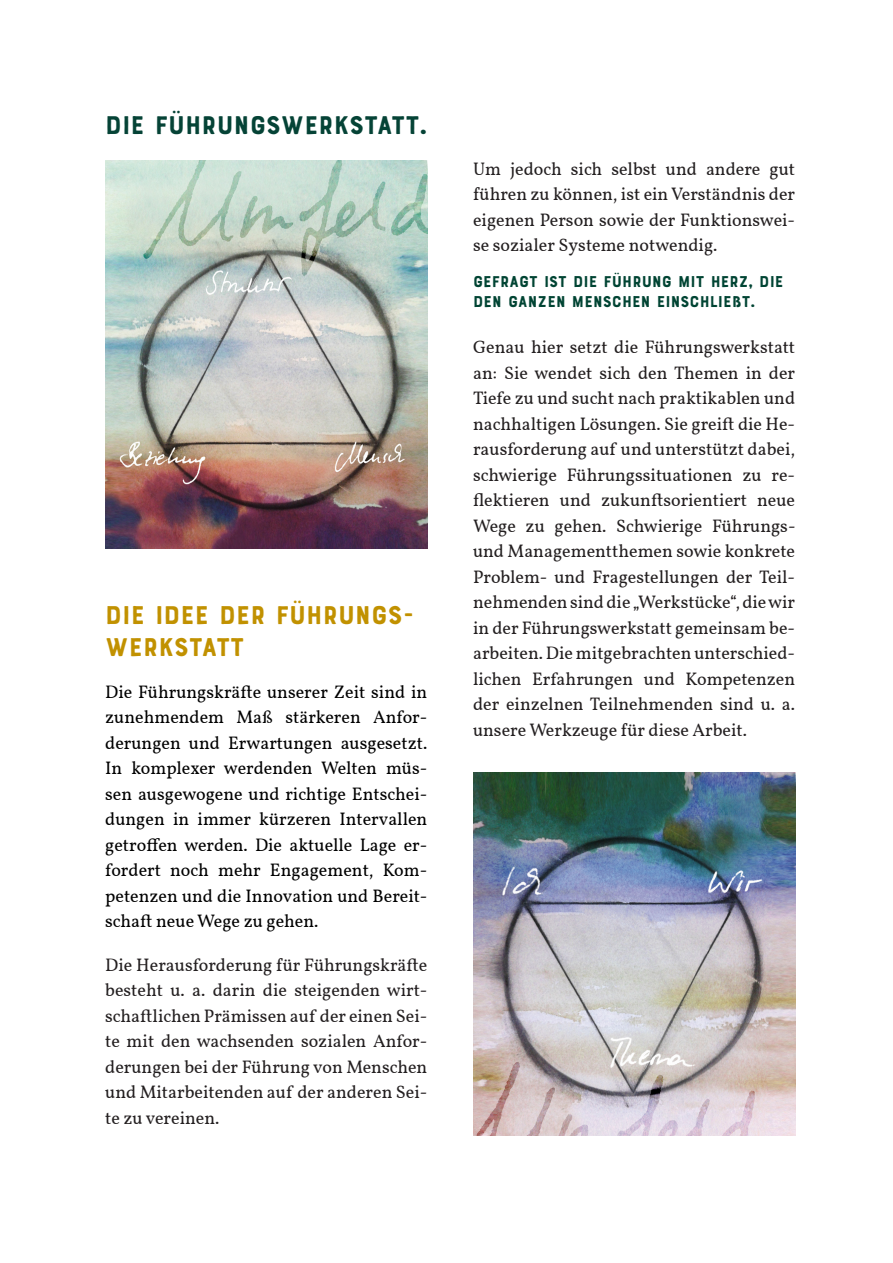
<style>
.page{position:relative;width:893px;height:1263px;background:#fff}
.page>*{position:absolute;margin:0;border:0;box-sizing:border-box;transform-origin:0 0}
.t1{font:27px/32.4px "Bourton Hand Base";color:#c19100}
.t2{font:26.85px "Bourton Hand Base";color:#054336}
.t3{font:18px/25.5px "Vollkorn";color:#231f20;text-align:justify}
.t4{font:18px/25.5px "Vollkorn";color:#000;text-align:justify}
.t5{font:16.5px/19.5px "Bourton Hand Base";color:#043}
</style>
<div class="page">
<img style="left:105px;top:161px;width:322px;height:387px">
<img style="left:473px;top:773px;width:322px;height:363px">
<p class="t2" style="left:105px;top:108px;width:324px">DIE FÜHRUNGSWERKSTATT.</p>
<p class="t1" style="left:105px;top:599px;width:310px">DIE IDEE DER FÜHRUNGS-<br>WERKSTATT</p>
<p class="t4" style="left:105px;top:678px;width:324px">Die Führungskräfte unserer Zeit sind in zunehmendem Maß stärkeren Anfor&shy;derungen und Erwartungen ausgesetzt.<br>In komplexer werdenden Welten müs&shy;sen ausgewogene und richtige Entschei&shy;dungen in immer kürzeren Intervallen getroffen werden. Die aktuelle Lage er&shy;fordert noch mehr Engagement, Kom&shy;petenzen und die Innovation und Bereit&shy;schaft neue Wege zu gehen.</p>
<p class="t3" style="left:105px;top:951px;width:324px">Die Herausforderung für Führungskräfte besteht u. a. darin die steigenden wirt&shy;schaftlichen Prämissen auf der einen Sei&shy;te mit den wachsenden sozialen Anfor&shy;derungen bei der Führung von Menschen und Mitarbeitenden auf der anderen Sei&shy;te zu vereinen.</p>
<p class="t3" style="left:473px;top:155px;width:324px">Um jedoch sich selbst und andere gut führen zu können, ist ein Verständnis der eigenen Person sowie der Funktionswei&shy;se sozialer Systeme notwendig.</p>
<p class="t5" style="left:473px;top:272px;width:309px">GEFRAGT IST DIE FÜHRUNG MIT HERZ, DIE<br>DEN GANZEN MENSCHEN EINSCHLIEßT.</p>
<p class="t3" style="left:473px;top:333px;width:324px">Genau hier setzt die Führungswerkstatt an: Sie wendet sich den Themen in der Tiefe zu und sucht nach praktikablen und nachhaltigen Lösungen. Sie greift die He&shy;rausforderung auf und unterstützt dabei,</p>
<p class="t3" style="left:473px;top:461px;width:324px">schwierige Führungssituationen zu re&shy;flektieren und zukunftsorientiert neue Wege zu gehen. Schwierige Führungs&shy;und Managementthemen sowie konkrete Problem- und Fragestellungen der Teil&shy;nehmenden sind die „Werkstücke“, die wir in der Führungswerkstatt gemeinsam be&shy;arbeiten. Die mitgebrachten unterschied&shy;lichen Erfahrungen und Kompetenzen der einzelnen Teilnehmenden sind u. a. unsere Werkzeuge für diese Arbeit.</p>
</div>
